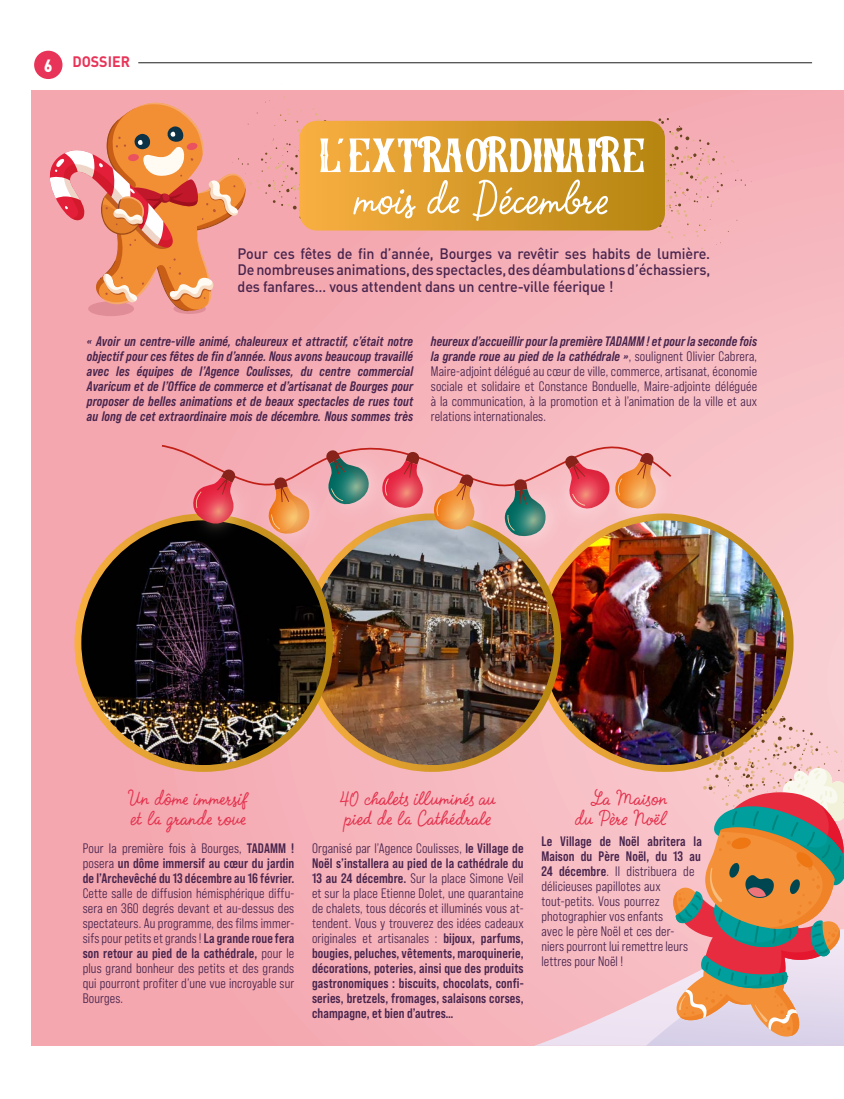
<style>
.page{position:relative;width:844px;height:1099px;background:#fff}
.page>*{position:absolute;margin:0;border:0;box-sizing:border-box;transform-origin:0 0}
.t1{font:23.75px/20px "Sensa Pen";letter-spacing:.005em;color:#e4314d}
.t2{font:500 15px/16.2px "DIN Pro";letter-spacing:-.01em;color:#48244d;text-align:justify;scale:.95 1}
.t3{font:700 15px "DIN Pro";color:#e83458;scale:.95 1}
.t4{font:13.75px/15px "Bebas Neue Pro Sm E Md";letter-spacing:.01em;color:#48244d;text-align:justify;scale:.95 1}
.t5{font:13.75px/15px "Bebas Neue Pro Sm E Bd It";letter-spacing:.01em;color:#48244d;text-align:justify;scale:.95 1}
.t6{font:13.75px/15px "Bebas Neue Pro Sm E Bd";letter-spacing:.01em;color:#48244d;scale:.95 1}
.s1{font-weight:900;font-size:17.5px;color:#fff}
.s2{font-family:"Bebas Neue Pro Sm E Md"}
.s3{font-family:"Bebas Neue Pro Sm E Bd"}
</style>
<div class="page">
<hr style="left:138px;top:63px;width:673px;height:1px;background:#1d1d1b">
<div style="left:34px;top:51px;width:28px;height:28px;background:#e83458;border-radius:50%"></div>
<div style="left:32px;top:90px;width:811px;height:955px;background:#f4a7af"></div>
<div style="left:493px;top:306px;width:350px;height:123px;background:#f6b7be"></div>
<div style="left:513px;top:320px;width:330px;height:109px;background:#f6b8bf"></div>
<div style="left:532px;top:334px;width:311px;height:95px;background:#f6b9c0"></div>
<div style="left:552px;top:349px;width:291px;height:80px;background:#f7bac1"></div>
<div style="left:571px;top:363px;width:272px;height:66px;background:#f7bcc2"></div>
<div style="left:591px;top:378px;width:252px;height:51px;background:#f7bdc3"></div>
<div style="left:610px;top:392px;width:233px;height:37px;background:#f7bfc5"></div>
<div style="left:630px;top:407px;width:213px;height:22px;background:#f7c2c7"></div>
<div style="left:173px;top:303px;width:33px;height:11px;background:#e18d98;border-radius:50%"></div>
<div style="left:88px;top:301px;width:46px;height:15px;background:#e18d98;border-radius:50%"></div>
<svg style="left:764px;top:198px;width:7px;height:5px"></svg>
<svg style="left:49px;top:96px;width:696px;height:216px"></svg>
<img style="left:78px;top:517px;width:251px;height:251px;border-radius:126px">
<img style="left:156px;top:429px;width:688px;height:616px">
<p class="t3" style="left:44px;top:49px;width:92px"><span class="s1">6</span> DOSSIER</p>
<p class="t2" style="left:237px;top:244px;width:499px">Pour ces fêtes de fin d’année, Bourges va revêtir ses habits de lumière.<br>De nombreuses animations, des spectacles, des déambulations d’échassiers, des fanfares… vous attendent dans un centre-ville féerique !</p>
<p class="t5" style="left:87px;top:334px;width:345px">« Avoir un centre-ville animé, chaleureux et attractif, c’était notre objectif pour ces fêtes de fin d’année. Nous avons beaucoup travaillé avec les équipes de l’Agence Coulisses, du centre commercial Avaricum et de l’Office de commerce et d’artisanat de Bourges pour proposer de belles animations et de beaux spectacles de rues tout au long de cet extraordinaire mois de décembre. Nous sommes très</p>
<p class="t5" style="left:431px;top:334px;width:345px">heureux d’accueillir pour la première TADAMM ! et pour la seconde fois la grande roue au pied de la cathédrale »<span class="s2">, soulignent Olivier Cabrera,</span></p>
<p class="t4" style="left:431px;top:364px;width:345px">Maire-adjoint délégué au cœur de ville, commerce, artisanat, économie sociale et solidaire et Constance Bonduelle, Maire-adjointe déléguée à la communication, à la promotion et à l’animation de la ville et aux relations internationales.</p>
<h1 class="t1" style="left:128px;top:791px;width:122px">Un dôme immersif et la grande roue</h1>
<p class="t4" style="left:83px;top:840px;width:224px">Pour la première fois à Bourges, <span class="s3">TADAMM !</span></p>
<p class="t6" style="left:83px;top:855px;width:224px"><span class="s2">posera</span> un dôme immersif au cœur du jardin de l’Archevêché du 13 décembre au 16 février.</p>
<p class="t4" style="left:83px;top:885px;width:224px">Cette salle de diffusion hémisphérique diffu&shy;sera en 360 degrés devant et au-dessus des spectateurs. Au programme, des films immer&shy;sifs pour petits et grands ! <span class="s3">La grande roue fera</span></p>
<p class="t6" style="left:83px;top:945px;width:224px">son retour au pied de la cathédrale, <span class="s2">pour le</span></p>
<p class="t4" style="left:83px;top:960px;width:224px">plus grand bonheur des petits et des grands qui pourront profiter d’une vue incroyable sur Bourges.</p>
<h1 class="t1" style="left:340px;top:791px;width:158px">40 chalets illuminés au pied de la Cathédrale</h1>
<p class="t4" style="left:312px;top:840px;width:224px">Organisé par l’Agence Coulisses, <span class="s3">le Village de</span></p>
<p class="t6" style="left:312px;top:855px;width:224px">Noël s’installera au pied de la cathédrale du</p>
<p class="t4" style="left:312px;top:870px;width:224px"><span class="s3">13 au 24 décembre.</span> Sur la place Simone Veil et sur la place Etienne Dolet, une quarantaine de chalets, tous décorés et illuminés vous at&shy;tendent. Vous y trouverez des idées cadeaux originales et artisanales : <span class="s3">bijoux, parfums,</span></p>
<p class="t6" style="left:312px;top:945px;width:224px;text-align:justify">bougies, peluches, vêtements, maroquinerie, décorations, poteries, ainsi que des produits gastronomiques : biscuits, chocolats, confi&shy;series, bretzels, fromages, salaisons corses, champagne, et bien d’autres…</p>
<h1 class="t1" style="left:575px;top:791px;width:93px;text-align:right">La Maison du Père Noël</h1>
<p class="t6" style="left:541px;top:833px;width:170px">Le Village de Noël abritera la<br>Maison du Père Noël, du 13 au</p>
<p class="t4" style="left:541px;top:863px;width:163px;text-align:left"><span class="s3">24 décembre</span>. Il distribuera de délicieuses papillotes aux tout-petits. Vous pourrez photographier vos enfants<br>avec le père Noël et ces der&shy;niers pourront lui remettre leurs lettres pour Noël !</p>
</div>
